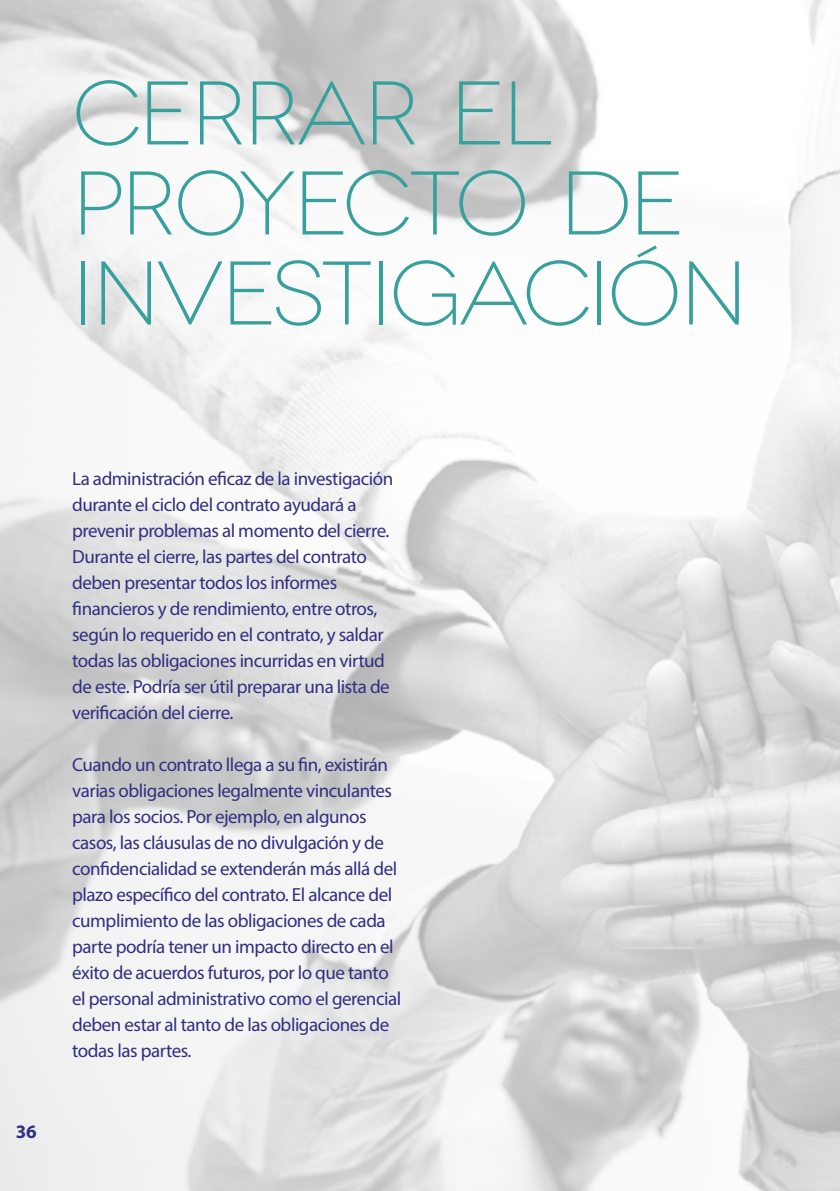
<style>
.page{position:relative;width:840px;height:1191px;background:#fff}
.page>*{position:absolute;margin:0;border:0;box-sizing:border-box;transform-origin:0 0}
.t1{font:300 expanded 90px/90px "Novecento";letter-spacing:-.03em;color:#37a09d}
.t2{font:19px/26px "Myriad Pro";letter-spacing:-.025em;color:#312f82}
.t3{font:700 19px "Myriad Pro";color:#312f82}
</style>
<div class="page">
<img style="left:0;top:0;width:839px;height:1191px">
<h1 class="t1" style="left:72px;top:69px;width:675px">CERRAR EL<br>PROYECTO DE<br>INVESTIGACIÓN</h1>
<p class="t3" style="left:16px;top:1119px;width:22px">36</p>
<p class="t2" style="left:72px;top:465px;width:322px">La administración eficaz de la investigación durante el ciclo del contrato ayudará a prevenir problemas al momento del cierre.<br>Durante el cierre, las partes del contrato deben presentar todos los informes financieros y de rendimiento, entre otros, según lo requerido en el contrato, y saldar todas las obligaciones incurridas en virtud de este. Podría ser útil preparar una lista de verificación del cierre.</p>
<p class="t2" style="left:72px;top:751px;width:330px">Cuando un contrato llega a su fin, existirán varias obligaciones legalmente vinculantes para los socios. Por ejemplo, en algunos casos, las cláusulas de no divulgación y de confidencialidad se extenderán más allá del plazo específico del contrato. El alcance del cumplimiento de las obligaciones de cada parte podría tener un impacto directo en el éxito de acuerdos futuros, por lo que tanto el personal administrativo como el gerencial deben estar al tanto de las obligaciones de todas las partes.</p>
</div>
